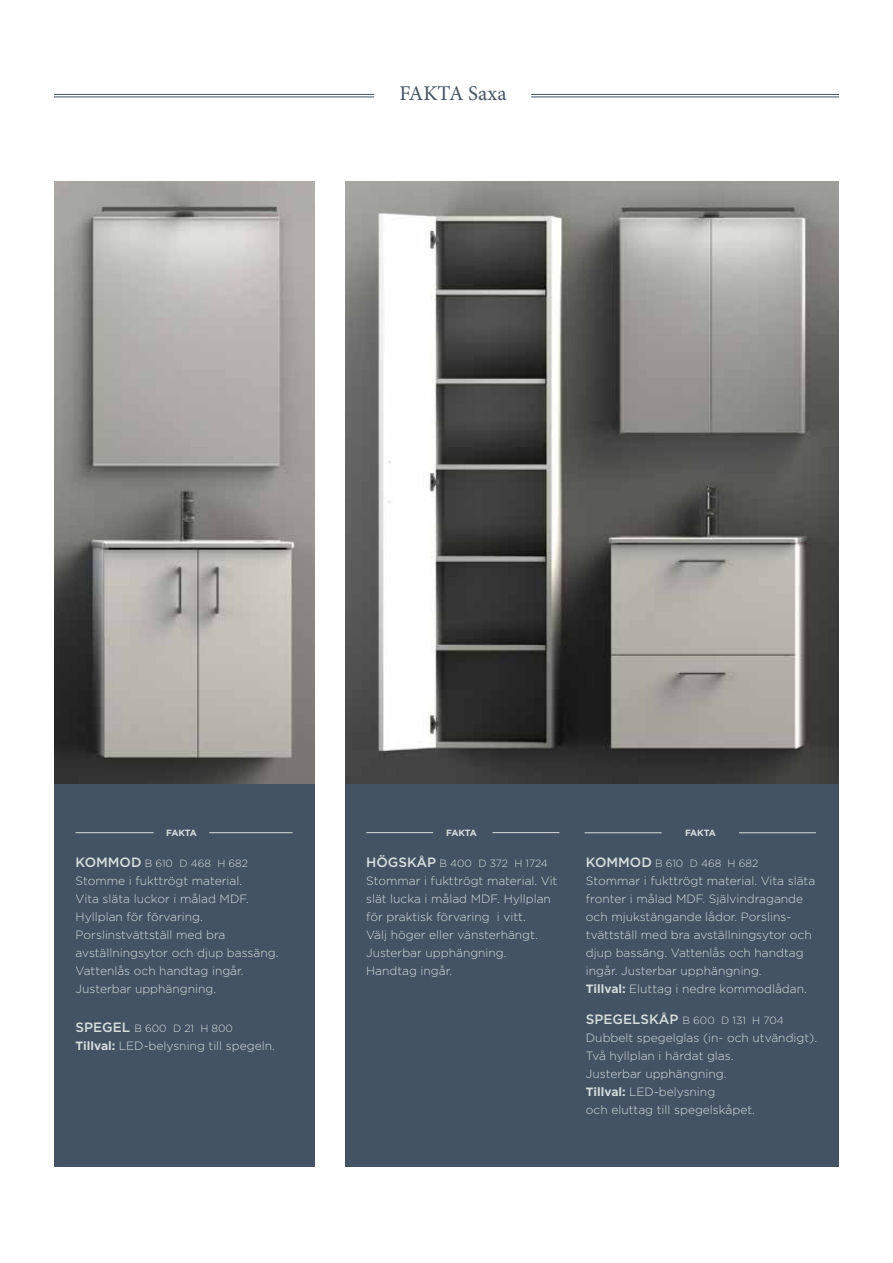
<style>
.page{position:relative;width:893px;height:1263px;background:#fff}
.page>*{position:absolute;margin:0;border:0;box-sizing:border-box;transform-origin:0 0}
.t1{font:21px "Minion Pro";color:#435363}
.t2{font:300 12px/18px "Gotham";color:#d6dddc}
.t3{font:300 10.5px "Gotham";color:#d6dddc}
.t4{font:700 9px "Gotham";letter-spacing:-.045em;color:#d6dddc}
.s1{font-weight:500;font-size:13.5px}
.s2{font-weight:700}
</style>
<div class="page">
<hr style="left:54px;top:94px;width:320px;height:1px;background:#415364">
<hr style="left:54px;top:97px;width:320px;height:1px;background:#415364">
<hr style="left:531px;top:94px;width:308px;height:1px;background:#415364">
<hr style="left:531px;top:97px;width:308px;height:1px;background:#415364">
<img style="left:346px;top:182px;width:493px;height:602px">
<img style="left:54px;top:182px;width:260px;height:602px">
<div style="left:346px;top:784px;width:493px;height:383px;background:#435363"></div>
<hr style="left:366px;top:832px;width:67px;height:1px;background:#d6dddc">
<hr style="left:492px;top:832px;width:67px;height:1px;background:#d6dddc">
<hr style="left:585px;top:832px;width:76px;height:1px;background:#d6dddc">
<hr style="left:739px;top:832px;width:77px;height:1px;background:#d6dddc">
<div style="left:54px;top:784px;width:260px;height:383px;background:#435363"></div>
<hr style="left:76px;top:832px;width:78px;height:1px;background:#d6dddc">
<hr style="left:209px;top:832px;width:84px;height:1px;background:#d6dddc">
<h1 class="t1" style="left:399px;top:79px;width:109px">FAKTA Saxa</h1>
<p class="t4" style="left:166px;top:826px;width:32px">FAKTA</p>
<p class="t3" style="left:76px;top:856px;width:174px"><span class="s1">KOMMOD</span> B 610 D 468 H 682</p>
<p class="t2" style="left:76px;top:871px;width:204px">Stomme i fukttrögt material.<br>Vita släta luckor i målad MDF.<br>Hyllplan för förvaring.<br>Porslinstvättställ med bra avställningsytor och djup bassäng.<br>Vattenlås och handtag ingår.<br>Justerbar upphängning.</p>
<p class="t3" style="left:76px;top:1021px;width:159px"><span class="s1">SPEGEL</span> B 600 D 21 H 800</p>
<p class="t2" style="left:76px;top:1036px;width:201px"><span class="s2">Tillval:</span> LED-belysning till spegeln.</p>
<p class="t4" style="left:446px;top:827px;width:32px">FAKTA</p>
<p class="t4" style="left:685px;top:827px;width:32px">FAKTA</p>
<p class="t3" style="left:586px;top:856px;width:174px"><span class="s1">KOMMOD</span> B 610 D 468 H 682</p>
<p class="t2" style="left:586px;top:871px;width:231px">Stommar i fukttrögt material. Vita släta fronter i målad MDF. Självindragande och mjukstängande lådor. Porslins&shy;tvättställ med bra avställningsytor och djup bassäng. Vattenlås och handtag ingår. Justerbar upphängning.<br><span class="s2">Tillval:</span> Eluttag i nedre kommodlådan.</p>
<p class="t3" style="left:586px;top:1014px;width:199px"><span class="s1">SPEGELSKÅP</span> B 600 D 131 H 704</p>
<p class="t2" style="left:586px;top:1029px;width:233px">Dubbelt spegelglas (in- och utvändigt).<br>Två hyllplan i härdat glas.<br>Justerbar upphängning.<br><span class="s2">Tillval:</span> LED-belysning<br>och eluttag till spegelskåpet.</p>
<p class="t3" style="left:366px;top:857px;width:183px"><span class="s1">HÖGSKÅP</span> B 400 D 372 H 1724</p>
<p class="t2" style="left:366px;top:872px;width:193px">Stommar i fukttrögt material. Vit slät lucka i målad MDF. Hyllplan för praktisk förvaring i vitt.<br>Välj höger eller vänsterhängt.<br>Justerbar upphängning.<br>Handtag ingår.</p>
</div>
